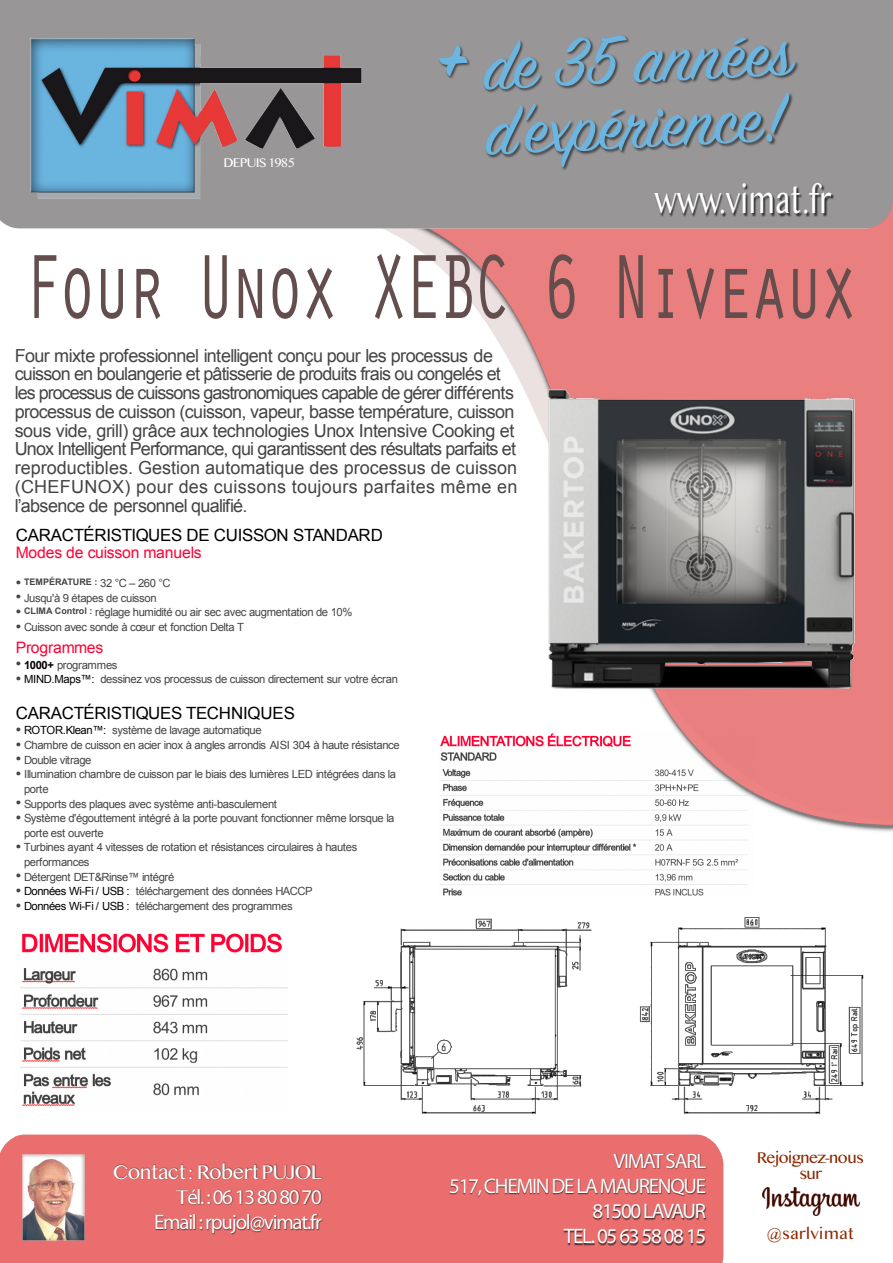
<style>
.page{position:relative;width:893px;height:1263px;background:#fff}
.page>*{position:absolute;margin:0;border:0;box-sizing:border-box;transform-origin:0 0}
.t1{font:94.05px "Orator Std";letter-spacing:-.085em;color:#634d4d;scale:.71 1}
.t2{font:75px/65.1px "Sign Painter House Script";color:#6bb5e0;text-align:center}
.t3{font:40.05px "Lao MN";color:#fff;scale:.71 1}
.t4{font:21px/25.2px "Myriad Pro";letter-spacing:-.06em;color:#fff;text-align:right}
.t5{font:21px "Lao MN";letter-spacing:-.06em;color:#fff}
.t6{font:18px/18.8px "Arial";letter-spacing:-.035em;color:#444}
.t7{font:16.95px "Arial";letter-spacing:-.02em;color:#000}
.t8{font:16.5px/16.5px "Lao MN";letter-spacing:-.06em;color:#8c2900;text-align:center}
.t9{font:16.5px "Lao MN";color:#8f2900}
.t10{font:15.75px "Arial";letter-spacing:-.005em;color:#f03}
.t11{font:13.5px "Lao MN";letter-spacing:-.06em;color:#fff}
.t12{font:11.25px/14.7px "Arial";letter-spacing:-.035em;color:#444}
.t13{font:700 9px "Arial";color:#444}
.s1{font-size:108px}
.s2{font-weight:400}
.s3{font-weight:400;font-size:11.25px}
.s4{font-weight:700;color:#000}
.s5{color:#000}
.s6{color:rgb(0 0 0/0)}
.s7{font-family:"Lao MN"}
</style>
<div class="page">
<div style="left:0;top:1135px;width:723px;height:128px;background:#e96e6d"></div>
<img style="left:113px;top:1163px;width:210px;height:72px">
<img style="left:22px;top:1155px;width:63px;height:85px">
<img style="left:450px;top:1153px;width:257px;height:92px">
<img style="left:762px;top:1188px;width:97px;height:27px">
<img style="left:440px;top:834px;width:308px;height:62px">
<img style="left:384px;top:229px;width:509px;height:605px">
<img style="left:439px;top:35px;width:360px;height:137px">
<img style="left:654px;top:184px;width:180px;height:33px">
<img style="left:31px;top:39px;width:330px;height:159px">
<img style="left:20px;top:933px;width:268px;height:173px">
<img style="left:356px;top:917px;width:508px;height:198px">
<img style="left:540px;top:385px;width:319px;height:307px">
<p class="t11" style="left:223px;top:157px;width:73px">DEPUIS1985</p>
<h2 class="t2" style="left:431px;top:41px;width:360px;rotate:-3deg"><span class="s1">+</span> de 35 années d’expérience!</h2>
<h3 class="t3" style="left:654px;top:183px;width:251px">www.vimat.fr</h3>
<h1 class="t1" style="left:23px;top:255px;width:1179px">Four Unox XEBC 6 Niveaux</h1>
<p class="t6" style="left:15px;top:348px;width:504px">Four mixte professionnel intelligent conçu pour les processus de cuisson en boulangerie et pâtisserie de produits frais ou congelés et les processus de cuissons gastronomiques capable de gérer différents processus de cuisson (cuisson, vapeur, basse température, cuisson sous vide, grill) grâce aux technologies Unox Intensive Cooking et Unox Intelligent Performance, qui garantissent des résultats parfaits et reproductibles. Gestion automatique des processus de cuisson (CHEFUNOX) pour des cuissons toujours parfaites même en l’absence de personnel qualifié.</p>
<h3 class="t7" style="left:16px;top:529px;width:368px">CARACTÉRISTIQUES DE CUISSON STANDARD</h3>
<h3 class="t10" style="left:16px;top:546px;width:187px">Modes de cuisson manuels</h3>
<p class="t13" style="left:16px;top:578px;width:156px"><span class="s2">●</span> TEMPÉRATURE : <span class="s3">32 °C – 260 °C</span></p>
<p class="t12" style="left:16px;top:591px;width:142px"><sup>●</sup> Jusqu'à 9 étapes de cuisson</p>
<p class="t12" style="left:16px;top:606px;width:338px"><sup>●</sup> <sup>CLIMA</sup> <sup>Control</sup> <sup>:</sup> réglage humidité ou air sec avec augmentation de 10%</p>
<p class="t12" style="left:16px;top:621px;width:229px"><sup>●</sup> Cuisson avec sonde à cœur et fonction Delta T</p>
<h3 class="t10" style="left:16px;top:641px;width:89px">Programmes</h3>
<p class="t12" style="left:16px;top:658px;width:103px"><sup>●</sup> <span class="s4">1000+</span> programmes</p>
<p class="t12" style="left:16px;top:673px;width:384px"><sup>●</sup> <span class="s5">MIND.Maps™:</span> dessinez vos processus de cuisson directement sur votre écran</p>
<h3 class="t7" style="left:16px;top:707px;width:425px">CARACTÉRISTIQUES TECHNIQUES<span class="s6">IQUES STANDARD</span></h3>
<p class="t12" style="left:16px;top:724px;width:247px"><sup>●</sup> <span class="s5">ROTOR.Klean™:</span> système de lavage automatique</p>
<p class="t12" style="left:16px;top:739px;width:385px"><sup>●</sup> Chambre de cuisson en acier inox à angles arrondis AISI 304 à haute résistance</p>
<p class="t12" style="left:16px;top:753px;width:77px"><sup>●</sup> Double vitrage</p>
<p class="t12" style="left:24px;top:768px;width:374px;text-indent:-8px"><sup>●</sup> Illumination chambre de cuisson par le biais des lumières LED intégrées dans la porte</p>
<p class="t12" style="left:16px;top:797px;width:263px"><sup>●</sup> Supports des plaques avec système anti-basculement</p>
<p class="t12" style="left:24px;top:812px;width:372px;text-indent:-8px"><sup>●</sup> Système d'égouttement intégré à la porte pouvant fonctionner même lorsque la porte est ouverte</p>
<p class="t12" style="left:24px;top:841px;width:335px;text-indent:-8px"><sup>●</sup> Turbines ayant 4 vitesses de rotation et résistances circulaires à hautes performances</p>
<p class="t12" style="left:16px;top:870px;width:160px"><sup>●</sup> Détergent DET&amp;Rinse™ intégré</p>
<p class="t12" style="left:16px;top:885px;width:298px"><sup>●</sup> <span class="s5">Données Wi-Fi / USB :</span> téléchargement des données HACCP</p>
<p class="t12" style="left:16px;top:900px;width:278px"><sup>●</sup> <span class="s5">Données Wi-Fi / USB :</span> téléchargement des programmes</p>
<h3 class="t5" style="left:112px;top:1163px;width:211px">Contact: RobertPUJOL</h3>
<h3 class="t4" style="left:154px;top:1186px;width:169px"><span class="s7">T</span>él.:0613808070<br>Email: rpujol@vimat.fr</h3>
<h3 class="t4" style="left:449px;top:1150px;width:259px">VIMATSARL<br>517,CHEMINDELAMAURENQUE<br>81500LAVAUR<br>TEL.0563580815</h3>
<h3 class="t8" style="left:757px;top:1150px;width:109px">Rejoignez-nous sur</h3>
<h3 class="t9" style="left:767px;top:1226px;width:89px">@sarlvimat</h3>
</div>
